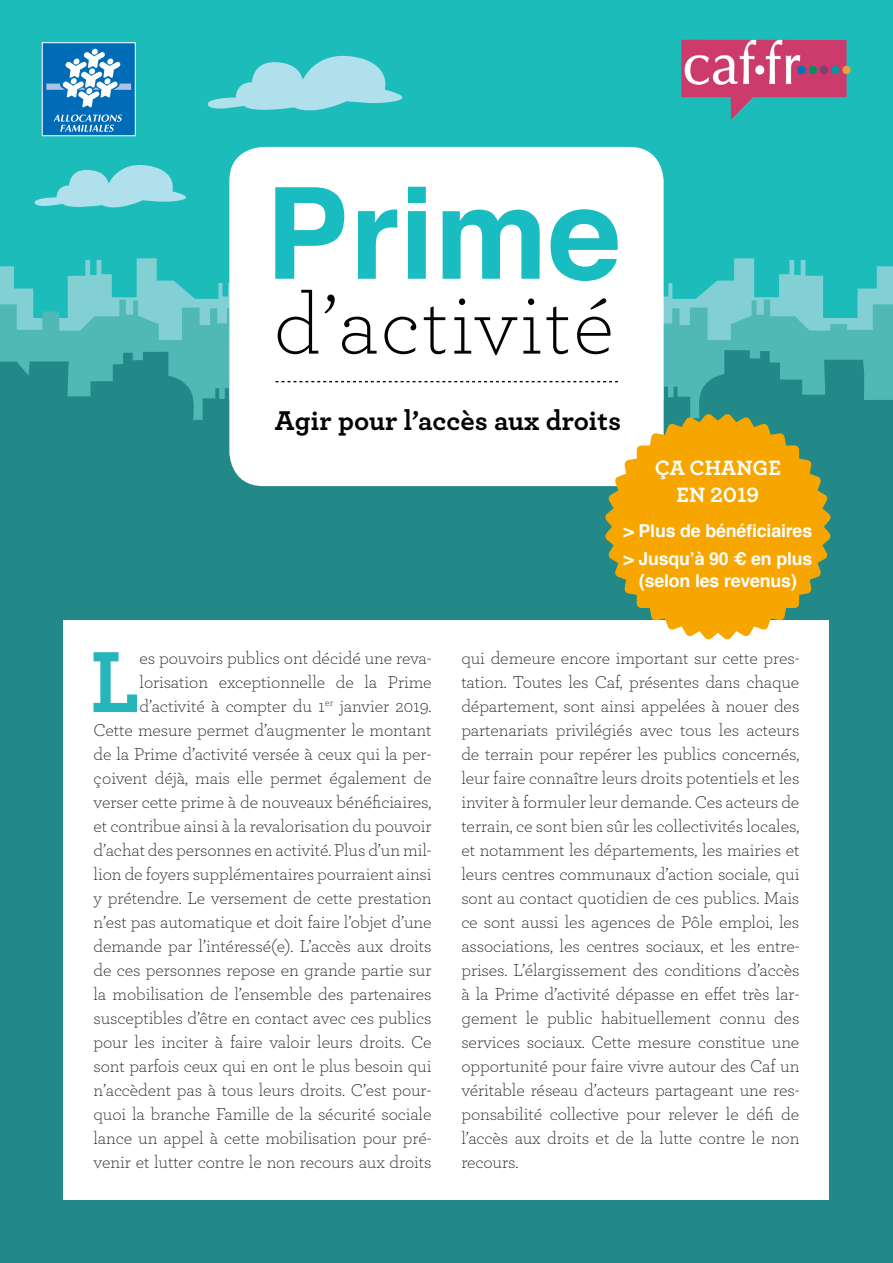
<style>
.page{position:relative;width:893px;height:1263px;background:#fff}
.page>*{position:absolute;margin:0;border:0;box-sizing:border-box;transform-origin:0 0}
.t1{font:700 90.9px "Archer";color:#26b5ba}
.t2{font:700 28.5px "Archer";color:#040503}
.t3{font:700 21.75px/26.2px "Archer";color:#fff;text-align:center}
.t4{font:300 18px/24px "Archer";letter-spacing:-.005em;color:#231f20;text-align:right}
.t5{font:700 17.85px/28px "Helvetica";letter-spacing:-.01em;color:#fff}
</style>
<div class="page">
<div style="left:0;top:0;width:893px;height:634px;background:#1cbcbb"></div>
<svg style="left:0;top:258px;width:893px;height:36px"></svg>
<svg style="left:0;top:294px;width:893px;height:56px;background:#5fc2c2"></svg>
<div style="left:0;top:350px;width:893px;height:913px;background:#228988"></div>
<svg style="left:34px;top:165px;width:152px;height:43px"></svg>
<svg style="left:207px;top:55px;width:196px;height:56px"></svg>
<div style="left:64px;top:620px;width:765px;height:579px;background:#fff"></div>
<div style="left:42px;top:43px;width:93px;height:93px;background:#006bb6"></div>
<div style="left:42px;top:42px;width:94px;height:94px;border:1px solid #fff"></div>
<svg style="left:46px;top:49px;width:85px;height:59px"></svg>
<svg style="left:53px;top:115px;width:69px;height:17px"></svg>
<img style="left:681px;top:40px;width:166px;height:80px">
<div style="left:842px;top:66px;width:9px;height:8px;background:#e8a13f;border-radius:50%"></div>
<div style="left:229px;top:147px;width:435px;height:339px;background:#fff;border-radius:34px"></div>
<svg style="left:275px;top:187px;width:69px;height:92px"></svg>
<svg style="left:358px;top:209px;width:39px;height:70px"></svg>
<svg style="left:408px;top:187px;width:18px;height:92px;background:#2fc2c7"></svg>
<svg style="left:443px;top:210px;width:97px;height:69px"></svg>
<svg style="left:551px;top:209px;width:67px;height:72px"></svg>
<svg style="left:278px;top:290px;width:40px;height:64px"></svg>
<svg style="left:325px;top:294px;width:10px;height:20px"></svg>
<svg style="left:342px;top:317px;width:35px;height:37px"></svg>
<svg style="left:384px;top:317px;width:32px;height:37px"></svg>
<svg style="left:424px;top:306px;width:22px;height:48px"></svg>
<svg style="left:454px;top:298px;width:63px;height:57px"></svg>
<svg style="left:523px;top:298px;width:17px;height:56px"></svg>
<svg style="left:546px;top:306px;width:22px;height:48px"></svg>
<svg style="left:577px;top:298px;width:33px;height:56px"></svg>
<svg style="left:276px;top:381px;width:342px;height:1px"></svg>
<svg style="left:605px;top:414px;width:226px;height:226px;background:#d9ab30"></svg>
<h2 class="t2" style="left:275px;top:398px;width:348px">Agir pour l’accès aux droits</h2>
<p class="t3" style="left:655px;top:453px;width:127px">Ça change en 2019</p>
<p class="t5" style="left:623px;top:517px;width:190px">&gt; Plus de bénéficiaires &gt; Jusqu’à 90 € en plus</p>
<p class="t5" style="left:639px;top:567px;width:159px">(selon les revenus)</p>
<p class="t4" style="left:94px;top:645px;width:340px">es pouvoirs publics ont décidé une reva&shy;lorisation exceptionnelle de la Prime d’activité à compter du 1<sup>er</sup> janvier 2019.<br>Cette mesure permet d’augmenter le montant de la Prime d’activité versée à ceux qui la per&shy;çoivent déjà, mais elle permet également de verser cette prime à de nouveaux bénéficiaires, et contribue ainsi à la revalorisation du pouvoir d’achat des personnes en activité. Plus d’un mil&shy;lion de foyers supplémentaires pourraient ainsi y prétendre. Le versement de cette prestation n’est pas automatique et doit faire l’objet d’une demande par l’intéressé(e). L’accès aux droits de ces personnes repose en grande partie sur la mobilisation de l’ensemble des partenaires susceptibles d’être en contact avec ces publics pour les inciter à faire valoir leurs droits. Ce sont parfois ceux qui en ont le plus besoin qui n’accèdent pas à tous leurs droits. C’est pour&shy;quoi la branche Famille de la sécurité sociale lance un appel à cette mobilisation pour pré&shy;venir et lutter contre le non recours aux droits</p>
<p class="t4" style="left:461px;top:645px;width:340px;text-align:justify">qui demeure encore important sur cette pres&shy;tation. Toutes les Caf, présentes dans chaque département, sont ainsi appelées à nouer des partenariats privilégiés avec tous les acteurs de terrain pour repérer les publics concernés, leur faire connaître leurs droits potentiels et les inviter à formuler leur demande. Ces acteurs de terrain, ce sont bien sûr les collectivités locales, et notamment les départements, les mairies et leurs centres communaux d’action sociale, qui sont au contact quotidien de ces publics. Mais ce sont aussi les agences de Pôle emploi, les associations, les centres sociaux, et les entre&shy;prises. L’élargissement des conditions d’accès à la Prime d’activité dépasse en effet très lar&shy;gement le public habituellement connu des services sociaux. Cette mesure constitue une opportunité pour faire vivre autour des Caf un véritable réseau d’acteurs partageant une res&shy;ponsabilité collective pour relever le défi de l’accès aux droits et de la lutte contre le non recours.</p>
<h1 class="t1" style="left:90px;top:610px;width:51px">L</h1>
</div>
